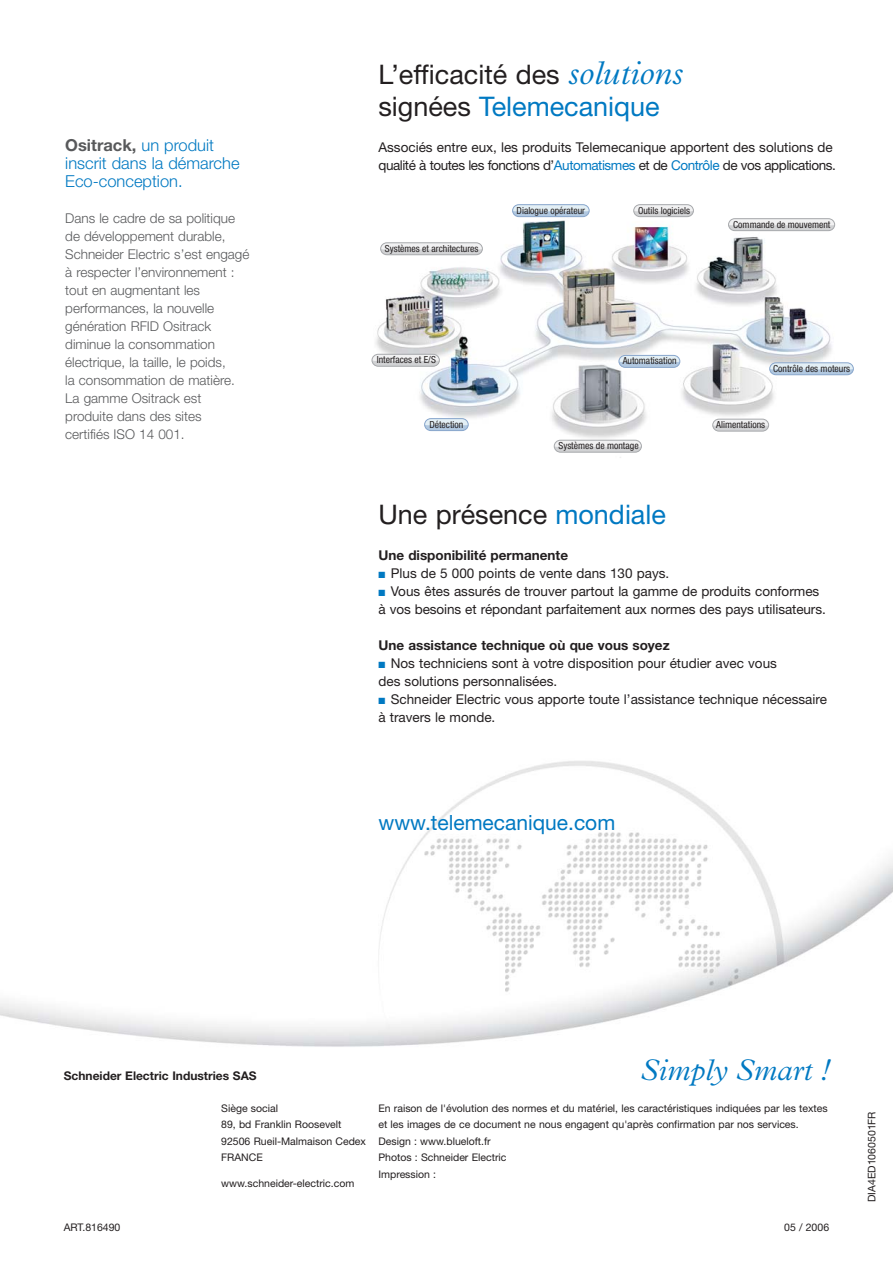
<style>
.page{position:relative;width:893px;height:1263px;background:#fff}
.page>*{position:absolute;margin:0;border:0;box-sizing:border-box;transform-origin:0 0}
.t1{font:italic 300 30px "Plantin";color:#0079c2}
.t2{font:27px/32.2px "Helvetica Neue";color:#231f20}
.t3{font:21px "Helvetica Neue";color:#0079c2}
.t4{font:300 16.5px/18px "Helvetica Neue";color:#0079c2}
.t5{font:13.5px/18px "Helvetica Neue";color:#231f20}
.t6{font:300 13.5px/18px "Helvetica Neue";color:#58595b}
.t7{font:13.5px/18px "Helvetica Neue";letter-spacing:-.035em;color:#231f20}
.t8{font:700 13.5px "Helvetica Neue";color:#231f20}
.t9{font:700 12px "Helvetica Neue";color:#231f20}
.t10{font:10.5px/16.5px "Helvetica Neue";color:#231f20}
.t11{font:condensed 9.75px "Helvetica Neue";color:#231f20}
.s1{font-weight:700;color:#58595b}
.s2{font-family:"Plantin";font-weight:300;font-style:italic;font-size:33px;color:#0079c2}
.s3{color:#0079c2}
</style>
<div class="page">
<img style="left:0;top:761px;width:893px;height:286px">
<img style="left:371px;top:204px;width:483px;height:254px">
<div style="left:381px;top:243px;width:101px;height:12px;background:#f1f1f2;border-radius:6px"></div>
<svg style="left:381px;top:249px;width:101px;height:6px"></svg>
<div style="left:381px;top:243px;width:101px;height:12px;border:1px solid #a7a9ac;border-radius:6px"></div>
<div style="left:634px;top:205px;width:59px;height:12px;background:#f1f1f2;border-radius:6px"></div>
<svg style="left:634px;top:211px;width:59px;height:6px"></svg>
<div style="left:634px;top:205px;width:59px;height:12px;border:1px solid #a7a9ac;border-radius:6px"></div>
<div style="left:728px;top:219px;width:107px;height:12px;background:#f1f1f2;border-radius:6px"></div>
<svg style="left:728px;top:225px;width:107px;height:6px"></svg>
<div style="left:728px;top:219px;width:107px;height:12px;border:1px solid #a7a9ac;border-radius:6px"></div>
<div style="left:713px;top:419px;width:56px;height:12px;background:#f1f1f2;border-radius:6px"></div>
<svg style="left:713px;top:426px;width:56px;height:5px"></svg>
<div style="left:713px;top:419px;width:56px;height:12px;border:1px solid #a7a9ac;border-radius:6px"></div>
<div style="left:554px;top:440px;width:87px;height:12px;background:#f1f1f2;border-radius:6px"></div>
<svg style="left:554px;top:447px;width:87px;height:5px"></svg>
<div style="left:554px;top:440px;width:87px;height:12px;border:1px solid #a7a9ac;border-radius:6px"></div>
<div style="left:372px;top:354px;width:67px;height:12px;background:#f1f1f2;border-radius:6px"></div>
<svg style="left:372px;top:361px;width:67px;height:5px"></svg>
<div style="left:372px;top:354px;width:67px;height:12px;border:1px solid #a7a9ac;border-radius:6px"></div>
<div style="left:513px;top:205px;width:76px;height:12px;background:#e3eff5;border-radius:6px"></div>
<svg style="left:513px;top:211px;width:76px;height:6px"></svg>
<div style="left:512px;top:205px;width:77px;height:12px;border:1px solid #88a6cc;border-radius:6px"></div>
<div style="left:425px;top:419px;width:43px;height:12px;background:#e3eff5;border-radius:6px"></div>
<svg style="left:425px;top:425px;width:43px;height:6px"></svg>
<div style="left:424px;top:418px;width:44px;height:13px;border:1px solid #88a6cc;border-radius:6px"></div>
<div style="left:619px;top:355px;width:61px;height:12px;background:#e3eff5;border-radius:6px"></div>
<svg style="left:619px;top:362px;width:61px;height:5px"></svg>
<div style="left:619px;top:355px;width:61px;height:12px;border:1px solid #88a6cc;border-radius:6px"></div>
<div style="left:770px;top:363px;width:83px;height:12px;background:#e3eff5;border-radius:6px"></div>
<svg style="left:770px;top:369px;width:83px;height:6px"></svg>
<div style="left:770px;top:363px;width:83px;height:12px;border:1px solid #88a6cc;border-radius:6px"></div>
<h3 class="t4" style="left:65px;top:138px;width:176px"><span class="s1">Ositrack,</span> un produit inscrit dans la démarche<br>Eco-conception.</h3>
<p class="t6" style="left:65px;top:211px;width:186px">Dans le cadre de sa politique de développement durable,<br>Schneider Electric s’est engagé à respecter l’environnement : tout en augmentant les performances, la nouvelle génération RFID Ositrack diminue la consommation électrique, la taille, le poids,<br>la consommation de matière.<br>La gamme Ositrack est produite dans des sites<br>certifiés ISO 14 001.</p>
<h2 class="t2" style="left:378px;top:61px;width:306px">L’efficacité des <span class="s2">solutions </span>signées <span class="s3">Telemecanique</span></h2>
<p class="t7" style="left:378px;top:139px;width:459px">Associés entre eux, les produits Telemecanique apportent des solutions de qualité à toutes les fonctions d’<span class="s3">Automatismes</span> et de <span class="s3">Contrôle</span> de vos applications.</p>
<p class="t11" style="left:385px;top:245px;width:95px">Systèmes et architectures</p>
<p class="t11" style="left:517px;top:207px;width:70px">Dialogue opérateur</p>
<p class="t11" style="left:638px;top:207px;width:53px">Outils logiciels</p>
<p class="t11" style="left:733px;top:221px;width:99px">Commande de mouvement</p>
<p class="t11" style="left:377px;top:356px;width:61px">Interfaces et E/S</p>
<p class="t11" style="left:429px;top:421px;width:36px">Détection</p>
<p class="t11" style="left:623px;top:357px;width:55px">Automatisation</p>
<p class="t11" style="left:558px;top:442px;width:82px">Systèmes de montage</p>
<p class="t11" style="left:773px;top:365px;width:79px">Contrôle des moteurs</p>
<p class="t11" style="left:716px;top:421px;width:51px">Alimentations</p>
<h2 class="t2" style="left:378px;top:501px;width:289px">Une présence <span class="s3">mondiale</span></h2>
<p class="t8" style="left:378px;top:550px;width:191px">Une disponibilité permanente</p>
<p class="t5" style="left:378px;top:566px;width:292px"><span class="s3">■</span> Plus de 5 000 points de vente dans 130 pays.</p>
<p class="t5" style="left:378px;top:584px;width:449px"><span class="s3">■</span> Vous êtes assurés de trouver partout la gamme de produits conformes à vos besoins et répondant parfaitement aux normes des pays utilisateurs.</p>
<p class="t8" style="left:378px;top:640px;width:293px">Une assistance technique où que vous soyez</p>
<p class="t5" style="left:378px;top:656px;width:400px"><span class="s3">■</span> Nos techniciens sont à votre disposition pour étudier avec vous des solutions personnalisées.</p>
<p class="t5" style="left:378px;top:692px;width:450px"><span class="s3">■</span> Schneider Electric vous apporte toute l’assistance technique nécessaire à travers le monde.</p>
<h3 class="t3" style="left:378px;top:815px;width:238px">www.telemecanique.com</h3>
<p class="t9" style="left:64px;top:1071px;width:194px">Schneider Electric Industries SAS</p>
<p class="t10" style="left:64px;top:1220px;width:58px">ART.816490</p>
<p class="t10" style="left:221px;top:1101px;width:146px">Siège social<br>89, bd Franklin Roosevelt<br>92506 Rueil-Malmaison Cedex<br>FRANCE</p>
<p class="t10" style="left:221px;top:1176px;width:135px">www.schneider-electric.com</p>
<h1 class="t1" style="left:641px;top:1059px;width:190px">Simply Smart !</h1>
<p class="t10" style="left:378px;top:1101px;width:451px">En raison de l'évolution des normes et du matériel, les caractéristiques indiquées par les textes et les images de ce document ne nous engagent qu'après confirmation par nos services.<br>Design : www.blueloft.fr<br>Photos : Schneider Electric<br>Impression :</p>
<p class="t10" style="left:864px;top:1202px;width:92px;rotate:-90deg">DIA4ED1060501FR</p>
<p class="t10" style="left:784px;top:1220px;width:46px">05 / 2006</p>
</div>
